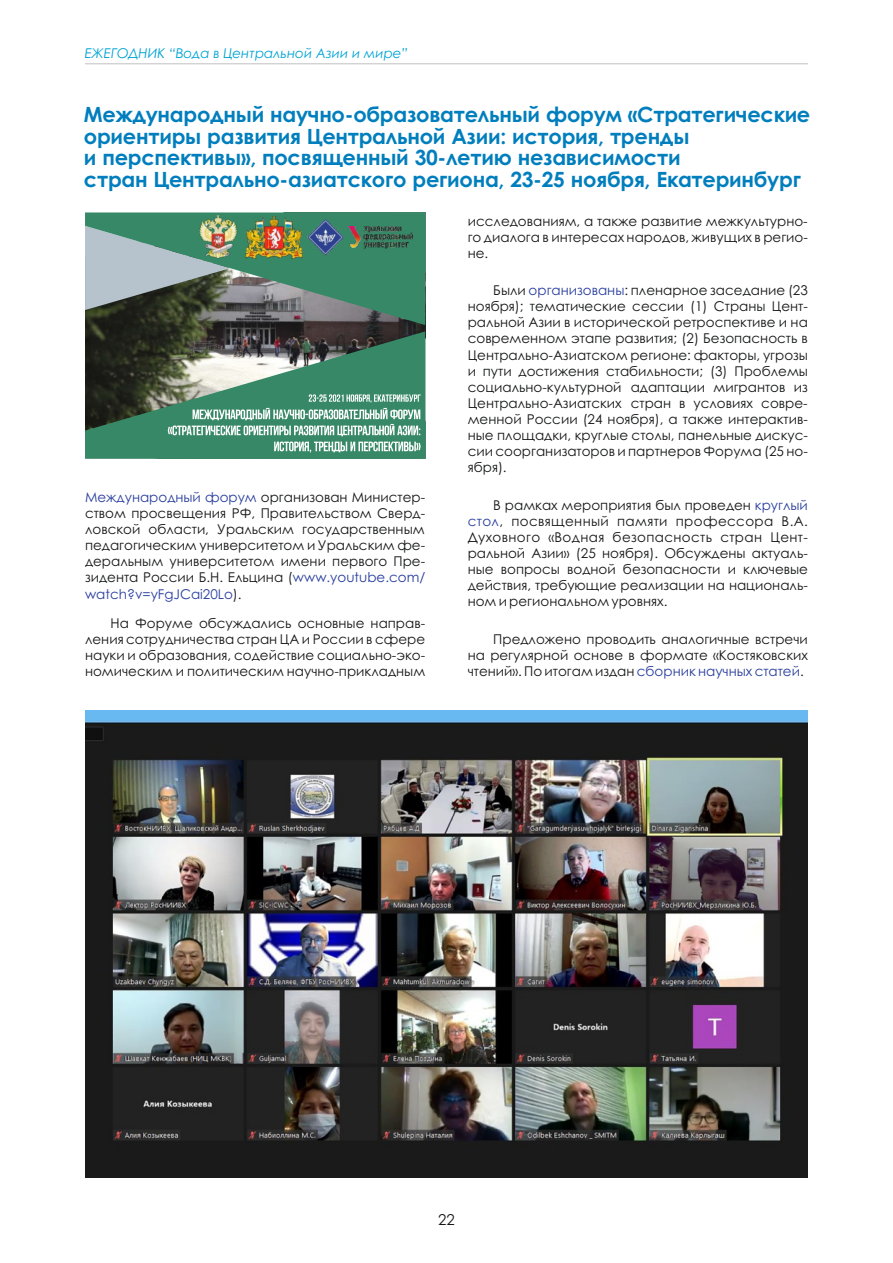
<style>
.page{position:relative;width:893px;height:1263px;background:#fff}
.page>*{position:absolute;margin:0;border:0;box-sizing:border-box;transform-origin:0 0}
.t1{font:700 21px/21.6px "Century Gothic";letter-spacing:-.015em;color:#007ebd}
.t2{font:15px "Century Gothic";color:#151616}
.t3{font:13.5px/16px "Century Gothic";color:#151616;text-align:justify}
.t4{font:italic 13.5px "Century Gothic";color:#00a3d4}
.s1{color:#283d9e}
</style>
<div class="page">
<hr style="left:85px;top:63px;width:723px;height:1px;background:#c5c5c5">
<img style="left:85px;top:325px;width:340px;height:6px">
<svg style="left:85px;top:212px;width:340px;height:113px;background:#5c8475"></svg>
<img style="left:245px;top:217px;width:58px;height:41px">
<img style="left:308px;top:219px;width:36px;height:36px">
<img style="left:197px;top:216px;width:43px;height:42px">
<svg style="left:85px;top:331px;width:340px;height:128px;background:#567f6b"></svg>
<img style="left:347px;top:226px;width:66px;height:23px">
<img style="left:85px;top:710px;width:723px;height:468px">
<p class="t4" style="left:85px;top:48px;width:325px">ЕЖЕГОДНИК “Вода в Центральной Азии и мире”</p>
<p class="t1" style="left:84px;top:106px;width:728px">Международный научно-образовательный форум «Стратегические ориентиры развития Центральной Азии: история, тренды<br>и перспективы», посвященный 30-летию независимости<br>стран Центрально-азиатского региона, 23-25 ноября, Екатеринбург</p>
<p class="t3" style="left:85px;top:490px;width:342px"><span class="s1">Международный форум</span> организован Министер&shy;ством просвещения РФ, Правительством Сверд&shy;ловской области, Уральским государственным педагогическим университетом и Уральским фе&shy;деральным университетом имени первого Пре&shy;зидента России Б.Н. Ельцина (<span class="s1">www.youtube.com/ watch?v=yFgJCai20Lo</span>).</p>
<p class="t3" style="left:85px;top:616px;width:342px;text-indent:26px">На Форуме обсуждались основные направ&shy;ления сотрудничества стран ЦА и России в сфере науки и образования, содействие социально-эко&shy;номическим и политическим научно-прикладным</p>
<p class="t3" style="left:468px;top:214px;width:342px">исследованиям, а также развитие межкультурно&shy;го диалога в интересах народов, живущих в регио&shy;не.</p>
<p class="t3" style="left:468px;top:284px;width:342px;text-indent:26px">Были <span class="s1">организованы</span>: пленарное заседание (23 ноября); тематические сессии (1) Страны Цент&shy;ральной Азии в исторической ретроспективе и на современном этапе развития; (2) Безопасность в Центрально-Азиатском регионе: факторы, угрозы и пути достижения стабильности; (3) Проблемы социально-культурной адаптации мигрантов из Центрально-Азиатских стран в условиях совре&shy;менной России (24 ноября), а также интерактив&shy;ные площадки, круглые столы, панельные дискус&shy;сии соорганизаторов и партнеров Форума (25 но&shy;ября).</p>
<p class="t3" style="left:468px;top:498px;width:342px;text-indent:26px">В рамках мероприятия был проведен <span class="s1">круглый стол</span>, посвященный памяти профессора В.А.<br>Духовного «Водная безопасность стран Цент&shy;ральной Азии» (25 ноября). Обсуждены актуаль&shy;ные вопросы водной безопасности и ключевые действия, требующие реализации на националь&shy;ном и региональном уровнях.</p>
<p class="t3" style="left:468px;top:632px;width:342px;text-indent:26px">Предложено проводить аналогичные встречи на регулярной основе в формате «Костяковских чтений». По итогам издан <span class="s1">сборник научных статей</span>.</p>
<p class="t2" style="left:438px;top:1213px;width:18px">22</p>
</div>
